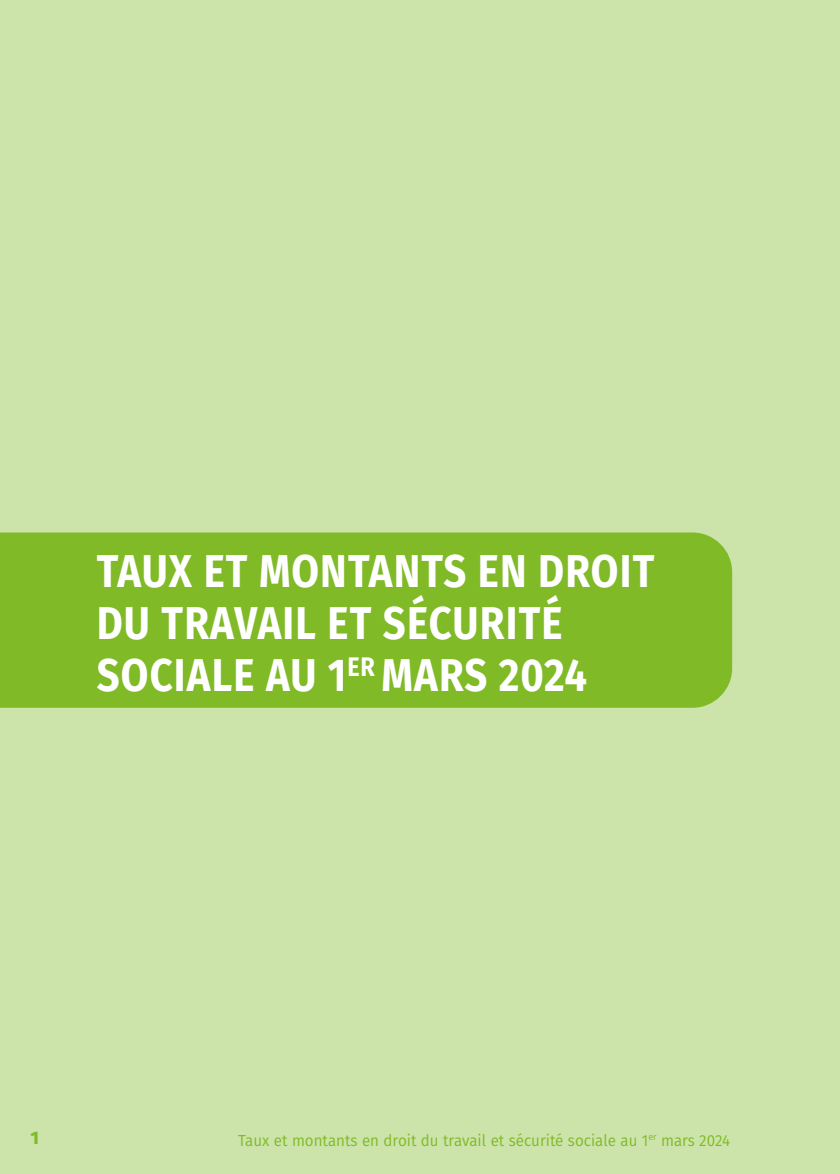
<style>
.page{position:relative;width:840px;height:1174px;background:#fff}
.page>*{position:absolute;margin:0;border:0;box-sizing:border-box;transform-origin:0 0}
.t1{font:700 46px/52px "Fira Sans";letter-spacing:.03em;color:#fff;scale:.87 1}
.t2{font:800 18px "Fira Sans";color:#80ba27}
.t3{font:16px "Fira Sans";color:#80ba27;scale:.95 1}
</style>
<div class="page">
<div style="left:0;top:0;width:839px;height:1174px;background:#cce4a9"></div>
<div style="left:0;top:532px;width:731px;height:176px;background:#80ba27"></div>
<p class="t1" style="left:97px;top:542px;width:642px">TAUX ET MONTANTS EN DROIT<br>DU TRAVAIL ET SÉCURITÉ<br>SOCIALE AU 1<sup>ER</sup> MARS 2024</p>
<p class="t2" style="left:30px;top:1122px;width:10px">1</p>
<p class="t3" style="left:238px;top:1128px;width:519px">Taux et montants en droit du travail et sécurité sociale au 1<sup>er</sup> mars 2024</p>
</div>
